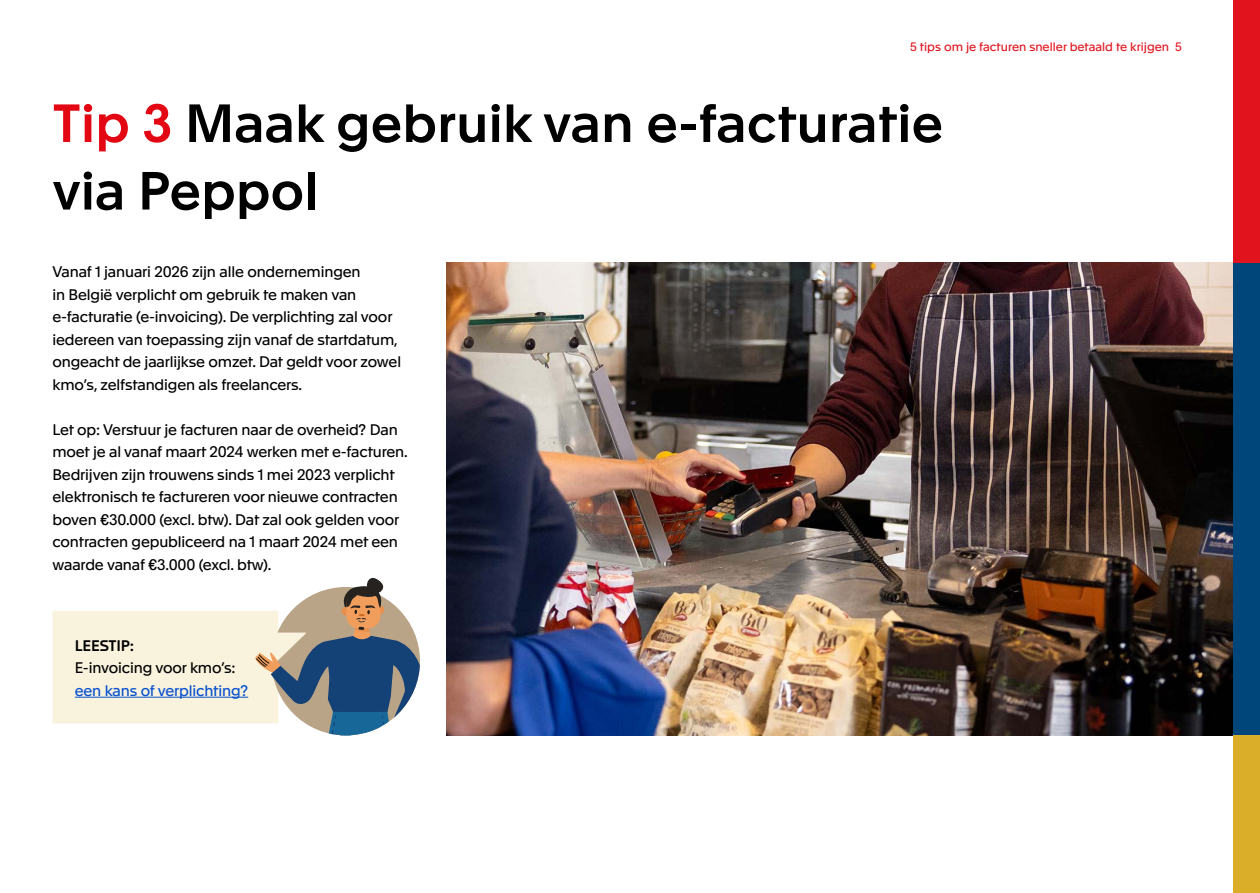
<style>
.page{position:relative;width:1260px;height:893px;background:#fff}
.page>*{position:absolute;margin:0;border:0;box-sizing:border-box;transform-origin:0 0}
.t1{font:500 52.5px/67.5px "Apax";color:#000}
.t2{font:15px/22.5px "Apax";letter-spacing:-.01em;color:#000}
.t3{font:15px "Apax";letter-spacing:-.01em;color:#0650d0}
.t4{font:500 15px "Apax";letter-spacing:-.01em;color:#000}
.t5{font:12px "Apax";color:#e1141d}
.s1{color:#e30613}
</style>
<div class="page">
<div style="left:1233px;top:0;width:27px;height:262px;background:#e1141d"></div>
<div style="left:1233px;top:262px;width:27px;height:473px;background:#00467b"></div>
<div style="left:1233px;top:735px;width:27px;height:157px;background:#dbae29"></div>
<img style="left:446px;top:262px;width:787px;height:473px">
<svg style="left:52px;top:577px;width:368px;height:158px"></svg>
<hr style="left:75px;top:697px;width:173px;height:1px;background:#0650d0">
<p class="t5" style="left:910px;top:38px;width:273px">5 tips om je facturen sneller betaald te krijgen 5</p>
<h1 class="t1" style="left:52px;top:86px;width:892px"><span class="s1">Tip 3</span> Maak gebruik van e-facturatie via Peppol</h1>
<p class="t2" style="left:52px;top:259px;width:350px">Vanaf 1 januari 2026 zijn alle ondernemingen<br>in België verplicht om gebruik te maken van e-facturatie (e-invoicing). De verplichting zal voor iedereen van toepassing zijn vanaf de startdatum, ongeacht de jaarlijkse omzet. Dat geldt voor zowel kmo’s, zelfstandigen als freelancers.</p>
<p class="t2" style="left:52px;top:417px;width:357px">Let op: Verstuur je facturen naar de overheid? Dan moet je al vanaf maart 2024 werken met e-facturen.<br>Bedrijven zijn trouwens sinds 1 mei 2023 verplicht elektronisch te factureren voor nieuwe contracten boven €30.000 (excl. btw). Dat zal ook gelden voor contracten gepubliceerd na 1 maart 2024 met een waarde vanaf €3.000 (excl. btw).</p>
<p class="t4" style="left:75px;top:634px;width:61px">LEESTIP:</p>
<p class="t2" style="left:75px;top:655px;width:162px">E-invoicing voor kmo’s:</p>
<p class="t3" style="left:75px;top:679px;width:175px">een kans of verplichting?</p>
</div>
